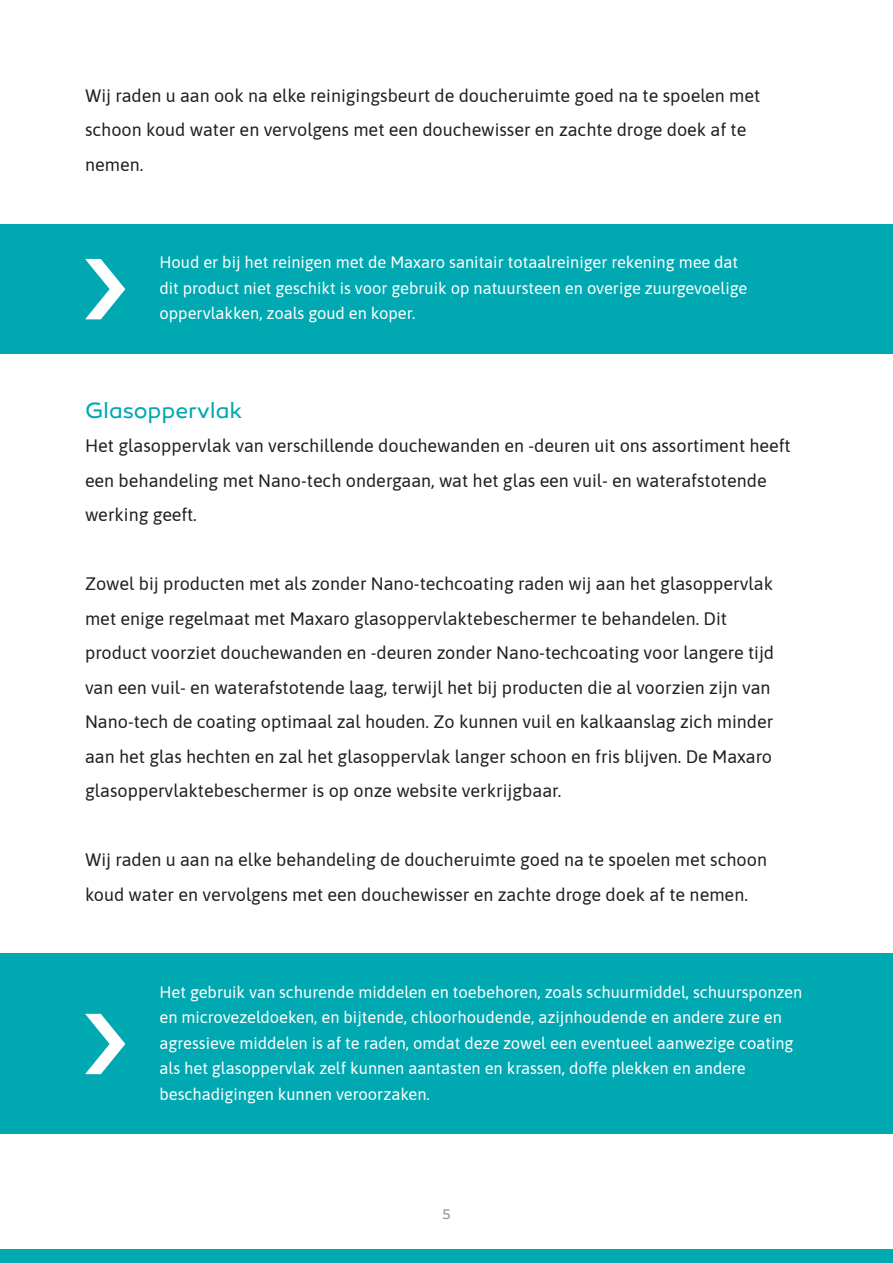
<style>
.page{position:relative;width:893px;height:1263px;background:#fff}
.page>*{position:absolute;margin:0;border:0;box-sizing:border-box;transform-origin:0 0}
.Tussenkop{font:22.5px "Canaro";letter-spacing:-.005em;color:#00a8b1}
.Body{font:18px/34.5px "Asap";color:#231f20}
.Body_melding{font:16.5px/25.5px "Asap";color:#fff}
.t1{font:14.25px "Canaro";color:#939598}
</style>
<div class="page">
<div style="left:0;top:1249px;width:893px;height:14px;background:#00a8b1"></div>
<div style="left:0;top:954px;width:893px;height:180px;background:#00a8b1"></div>
<svg style="left:85px;top:1014px;width:40px;height:60px"></svg>
<div style="left:0;top:224px;width:893px;height:130px;background:#00a8b1"></div>
<svg style="left:85px;top:259px;width:40px;height:60px"></svg>
<p class="Body" style="left:85px;top:77px;width:677px">Wij raden u aan ook na elke reinigingsbeurt de doucheruimte goed na te spoelen met schoon koud water en vervolgens met een douchewisser en zachte droge doek af te nemen.</p>
<p class="Body_melding" style="left:159px;top:249px;width:589px">Houd er bij het reinigen met de Maxaro sanitair totaalreiniger rekening mee dat dit product niet geschikt is voor gebruik op natuursteen en overige zuurgevoelige oppervlakken, zoals goud en koper.</p>
<p class="Tussenkop" style="left:85px;top:397px;width:159px">Glasoppervlak</p>
<p class="Body" style="left:85px;top:428px;width:707px">Het glasoppervlak van verschillende douchewanden en -deuren uit ons assortiment heeft een behandeling met Nano-tech ondergaan, wat het glas een vuil- en waterafstotende werking geeft.</p>
<p class="Body" style="left:85px;top:566px;width:691px">Zowel bij producten met als zonder Nano-techcoating raden wij aan het glasoppervlak met enige regelmaat met Maxaro glasoppervlaktebeschermer te behandelen. Dit product voorziet douchewanden en -deuren zonder Nano-techcoating voor langere tijd van een vuil- en waterafstotende laag, terwijl het bij producten die al voorzien zijn van Nano-tech de coating optimaal zal houden. Zo kunnen vuil en kalkaanslag zich minder aan het glas hechten en zal het glasoppervlak langer schoon en fris blijven. De Maxaro glasoppervlaktebeschermer is op onze website verkrijgbaar.</p>
<p class="Body" style="left:85px;top:842px;width:684px">Wij raden u aan na elke behandeling de doucheruimte goed na te spoelen met schoon koud water en vervolgens met een douchewisser en zachte droge doek af te nemen.</p>
<p class="Body_melding" style="left:159px;top:978px;width:644px">Het gebruik van schurende middelen en toebehoren, zoals schuurmiddel, schuursponzen en microvezeldoeken, en bijtende, chloorhoudende, azijnhoudende en andere zure en agressieve middelen is af te raden, omdat deze zowel een eventueel aanwezige coating als het glasoppervlak zelf kunnen aantasten en krassen, doffe plekken en andere beschadigingen kunnen veroorzaken.</p>
<p class="t1" style="left:442px;top:1206px;width:10px">5</p>
</div>
